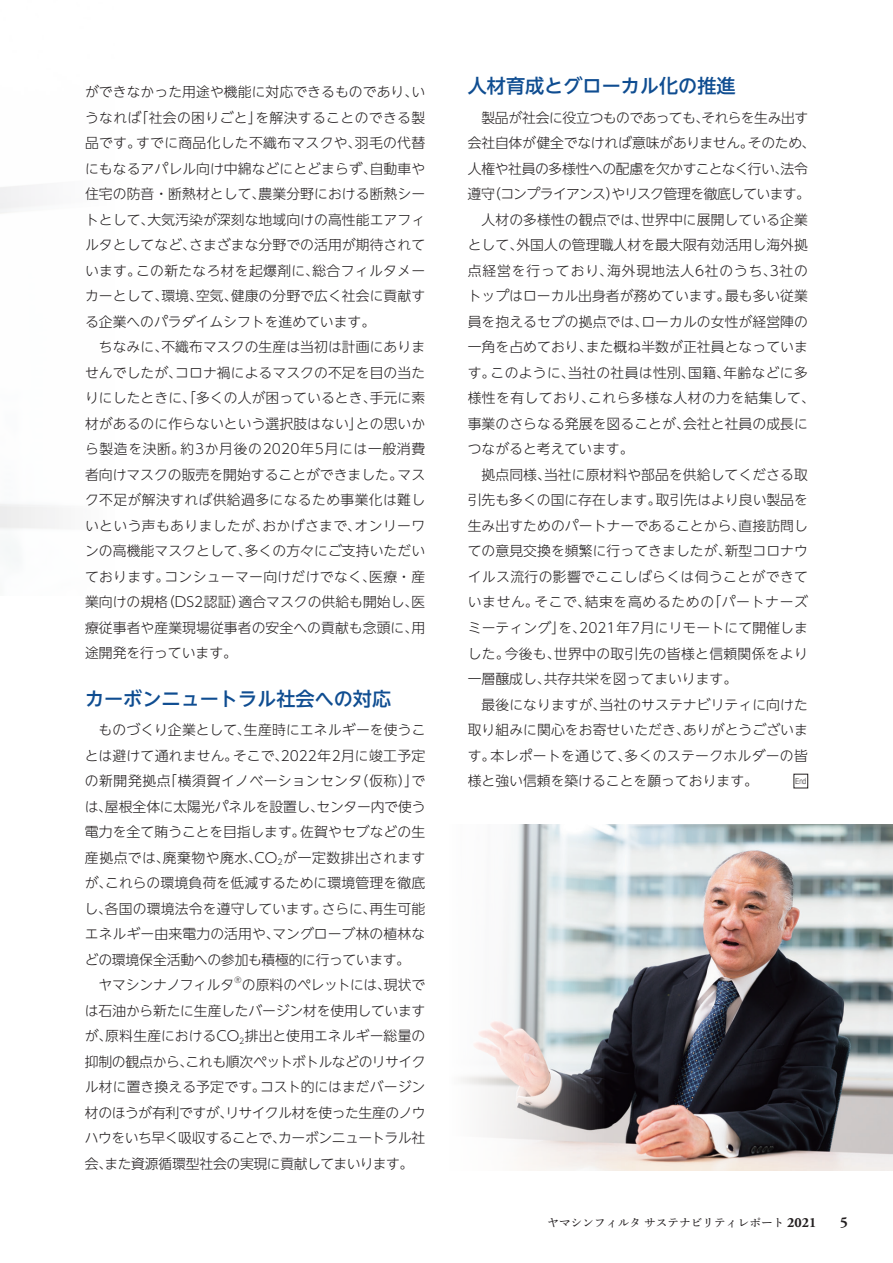
<style>
.page{position:relative;width:893px;height:1263px;background:#fff}
.page>*{position:absolute;margin:0;border:0;box-sizing:border-box;transform-origin:0 0}
.t1{font:500 19.2px "UD Shin Go NT Pr 6 N";color:#0f4d91}
.t2{font:700 14.85px "Adobe Garamond Pro";color:#231f20}
.t3{font:300 13.8px/25.5px "UD Shin Go NT Pr 6 N";letter-spacing:.005em;color:#231f20;text-align:justify}
.t4{font:300 13.8px "UD Shin Go NT Pr 6 N";letter-spacing:-.015em;color:#231f20}
.t5{font:300 13.8px "UD Shin Go NT Pr 6 N";letter-spacing:.025em;color:#231f20}
.t6{font:300 13.8px "UD Shin Go NT Pr 6 N";letter-spacing:-.02em;color:#231f20}
.t7{font:300 13.8px "UD Shin Go NT Pr 6 N";letter-spacing:-.045em;color:#231f20}
.t8{font:300 13.8px "UD Shin Go NT Pr 6 N";letter-spacing:.04em;color:#231f20}
.t9{font:300 13.8px "UD Shin Go NT Pr 6 N";letter-spacing:.035em;color:#231f20}
.t10{font:300 13.8px "UD Shin Go NT Pr 6 N";letter-spacing:-.03em;color:#231f20}
.t11{font:300 13.8px "UD Shin Go NT Pr 6 N";letter-spacing:-.035em;color:#231f20}
.t12{font:300 13.8px "UD Shin Go NT Pr 6 N";letter-spacing:.065em;color:#231f20}
.t13{font:300 13.8px "UD Shin Go NT Pr 6 N";letter-spacing:.03em;color:#231f20}
.t14{font:300 13.8px "UD Shin Go NT Pr 6 N";letter-spacing:.045em;color:#231f20}
.t15{font:11.7px "P Shuei Yobu Min Std N M";color:#231f20}
.t16{font:300 8.1px "UD Shin Go NT Pr 6 N";color:#231f20}
.t17{font:300 7.5px "UD Shin Go NT Pr 6 N";color:#231f20}
.s1{font-family:"Adobe Garamond Pro";font-weight:700;font-size:14.1px}
</style>
<div class="page">
<div style="left:794px;top:774px;width:14px;height:14px;border:1px solid #231f20"></div>
<img style="left:461px;top:825px;width:432px;height:345px">
<p class="t3" style="left:85px;top:79px;width:342px">ができなかった用途や機能に対応できるものであり、いうなれば「社会の困りごと」を解決することのできる製品です。すでに商品化した不織布マスクや、羽毛の代替にもなるアパレル向け中綿などにとどまらず、自動車や住宅の防音・断熱材として、農業分野における断熱シートとして、大気汚染が深刻な地域向けの高性能エアフィルタとしてなど、さまざまな分野での活用が期待されています。この新たなろ材を起爆剤に、総合フィルタメーカーとして、環境、空気、健康の分野で広く社会に貢献する企業へのパラダイムシフトを進めています。</p>
<p class="t3" style="left:85px;top:334px;width:342px;text-indent:14px">ちなみに、不織布マスクの生産は当初は計画にありませんでしたが、コロナ禍によるマスクの不足を目の当たりにしたときに、「多くの人が困っているとき、手元に素材があるのに作らないという選択肢はない」との思いから製造を決断。約3か月後の2020年5月には一般消費者向けマスクの販売を開始することができました。マスク不足が解決すれば供給過多になるため事業化は難しいという声もありましたが、おかげさまで、オンリーワンの高機能マスクとして、多くの方々にご支持いただいております。コンシューマー向けだけでなく、医療・産業向けの規格（DS2認証）適合マスクの供給も開始し、医療従事者や産業現場従事者の安全への貢献も念頭に、用途開発を行っています。</p>
<h1 class="t1" style="left:85px;top:683px;width:308px">カーボンニュートラル社会への対応</h1>
<p class="t3" style="left:99px;top:717px;width:328px">ものづくり企業として、生産時にエネルギーを使うこ</p>
<p class="t3" style="left:85px;top:742px;width:342px">とは避けて通れません。そこで、2022年2月に竣工予定</p>
<p class="t8" style="left:85px;top:770px;width:342px">の新開発拠点「横須賀イノベーションセンタ（仮称）」で</p>
<p class="t4" style="left:85px;top:795px;width:342px">は、屋根全体に太陽光パネルを設置し、センター内で使う</p>
<p class="t3" style="left:85px;top:819px;width:342px">電力を全て賄うことを目指します。佐賀やセブなどの生</p>
<p class="t9" style="left:85px;top:846px;width:342px">産拠点では、廃棄物や廃水、CO<sub>2</sub>が一定数排出されます</p>
<p class="t3" style="left:85px;top:870px;width:342px">が、これらの環境負荷を低減するために環境管理を徹底</p>
<p class="t3" style="left:85px;top:895px;width:342px">し、各国の環境法令を遵守しています。さらに、再生可能</p>
<p class="t3" style="left:85px;top:921px;width:342px">エネルギー由来電力の活用や、マングローブ林の植林な</p>
<p class="t6" style="left:85px;top:948px;width:327px">どの環境保全活動への参加も積極的に行っています。</p>
<p class="t6" style="left:99px;top:974px;width:137px">ヤマシンナノフィルタ</p>
<p class="t16" style="left:234px;top:974px;width:9px">®</p>
<p class="t3" style="left:85px;top:972px;width:342px;text-indent:157px">の原料のペレットには、現状では石油から新たに生産したバージン材を使用していますが、原料生産におけるCO<sub>2</sub>排出と使用エネルギー総量の抑制の観点から、これも順次ペットボトルなどのリサイクル材に置き換える予定です。コスト的にはまだバージン材のほうが有利ですが、リサイクル材を使った生産のノウハウをいち早く吸収することで、カーボンニュートラル社会、また資源循環型社会の実現に貢献してまいります。</p>
<h1 class="t1" style="left:468px;top:71px;width:269px">人材育成とグローカル化の推進</h1>
<p class="t11" style="left:481px;top:106px;width:328px">製品が社会に役立つものであっても、それらを生み出す</p>
<p class="t4" style="left:468px;top:132px;width:349px">会社自体が健全でなければ意味がありません。そのため、</p>
<p class="t10" style="left:468px;top:157px;width:342px">人権や社員の多様性への配慮を欠かすことなく行い、法令</p>
<p class="t7" style="left:468px;top:183px;width:344px">遵守（コンプライアンス）やリスク管理を徹底しています。</p>
<p class="t3" style="left:482px;top:206px;width:328px">人材の多様性の観点では、世界中に展開している企業</p>
<p class="t3" style="left:468px;top:232px;width:342px">として、外国人の管理職人材を最大限有効活用し海外拠</p>
<p class="t12" style="left:468px;top:259px;width:342px">点経営を行っており、海外現地法人6社のうち、3社の</p>
<p class="t3" style="left:468px;top:283px;width:342px">トップはローカル出身者が務めています。最も多い従業</p>
<p class="t3" style="left:468px;top:308px;width:342px">員を抱えるセブの拠点では、ローカルの女性が経営陣の</p>
<p class="t3" style="left:468px;top:334px;width:342px">一角を占めており、また概ね半数が正社員となっていま</p>
<p class="t5" style="left:468px;top:361px;width:342px">す。このように、当社の社員は性別、国籍、年齢などに多</p>
<p class="t13" style="left:468px;top:387px;width:349px">様性を有しており、これら多様な人材の力を結集して、</p>
<p class="t3" style="left:468px;top:410px;width:342px">事業のさらなる発展を図ることが、会社と社員の成長に</p>
<p class="t3" style="left:468px;top:436px;width:167px">つながると考えています。</p>
<p class="t3" style="left:482px;top:461px;width:328px">拠点同様、当社に原材料や部品を供給してくださる取</p>
<p class="t3" style="left:468px;top:487px;width:342px">引先も多くの国に存在します。取引先はより良い製品を</p>
<p class="t3" style="left:468px;top:512px;width:342px">生み出すためのパートナーであることから、直接訪問し</p>
<p class="t3" style="left:468px;top:538px;width:342px">ての意見交換を頻繁に行ってきましたが、新型コロナウ</p>
<p class="t5" style="left:468px;top:565px;width:342px">イルス流行の影響でここしばらくは伺うことができて</p>
<p class="t14" style="left:468px;top:591px;width:342px">いません。そこで、結束を高めるための「パートナーズ</p>
<p class="t3" style="left:468px;top:614px;width:342px">ミーティング」を、2021年7月にリモートにて開催しま</p>
<p class="t3" style="left:468px;top:640px;width:342px">した。今後も、世界中の取引先の皆様と信頼関係をより</p>
<p class="t3" style="left:468px;top:665px;width:271px">一層醸成し、共存共栄を図ってまいります。</p>
<p class="t3" style="left:482px;top:691px;width:328px">最後になりますが、当社のサステナビリティに向けた</p>
<p class="t3" style="left:468px;top:716px;width:342px">取り組みに関心をお寄せいただき、ありがとうございま</p>
<p class="t3" style="left:468px;top:742px;width:342px">す。本レポートを通じて、多くのステークホルダーの皆</p>
<p class="t3" style="left:468px;top:768px;width:292px">様と強い信頼を築けることを願っております。</p>
<p class="t17" style="left:795px;top:775px;width:13px">End</p>
<p class="t15" style="left:547px;top:1214px;width:270px">ヤマシンフィルタ サステナビリティレポート <span class="s1">2021</span></p>
<p class="t2" style="left:840px;top:1213px;width:9px">5</p>
</div>
